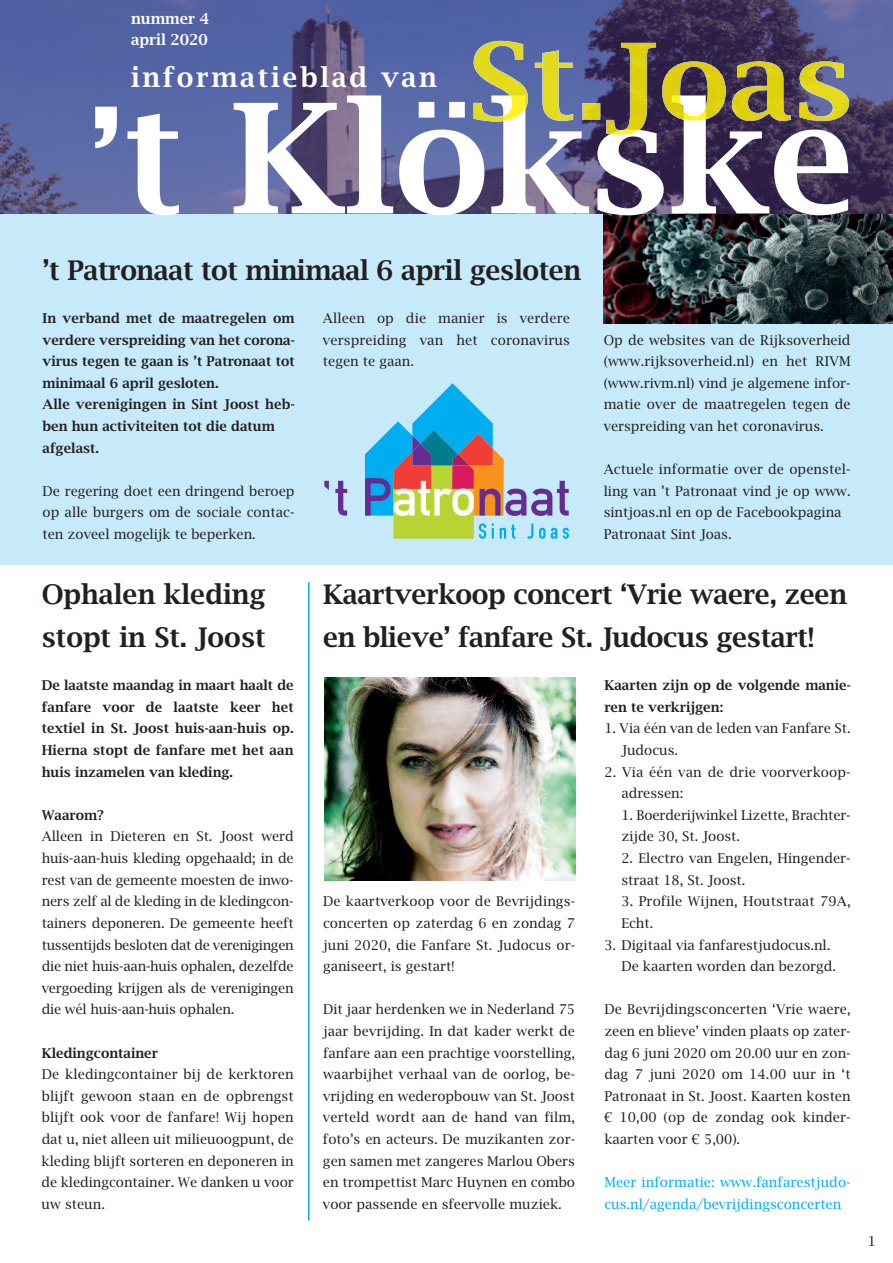
<style>
.page{position:relative;width:893px;height:1263px;background:#fff}
.page>*{position:absolute;margin:0;border:0;box-sizing:border-box;transform-origin:0 0}
.t1{font:600 153px "Lucida Bright";color:#fff}
.t2{font:600 138px "Lucida Bright";color:#fff}
.t3{font:600 27px/43.2px "Lucida Bright";letter-spacing:-.015em;color:#231f20}
.t4{font:600 27px "Lucida Bright";letter-spacing:.1em;color:#fff}
.t5{font:600 15px/20.7px "Lucida Bright";color:#fff}
.t6{font:13.5px/21.6px "Lucida Bright";color:#231f20;text-align:justify}
.t7{font:600 13.5px/21.6px "Lucida Bright";color:#231f20}
.t8{font:13.5px/21.6px "Lucida Bright";color:#00aeef}
</style>
<div class="page">
<div style="left:0;top:0;width:893px;height:565px;background:#c6eafa"></div>
<img style="left:604px;top:213px;width:289px;height:110px">
<div style="left:0;top:0;width:893px;height:213px;background:#563782;opacity:.52"></div>
<svg style="left:473px;top:41px;width:376px;height:94px;background:#746f5c"></svg>
<svg style="left:324px;top:481px;width:5px;height:9px"></svg>
<svg style="left:335px;top:481px;width:12px;height:35px"></svg>
<svg style="left:365px;top:383px;width:204px;height:156px"></svg>
<hr style="left:308px;top:582px;width:2px;height:638px;background:#00aeef">
<img style="left:324px;top:677px;width:251px;height:204px">
<p class="t5" style="left:131px;top:8px;width:80px">nummer 4 april 2020</p>
<h2 class="t2" style="left:88px;top:0;width:38px">,</h2>
<h3 class="t4" style="left:131px;top:62px;width:307px">informatieblad van</h3>
<h1 class="t1" style="left:123px;top:71px;width:734px">t Klökske</h1>
<h3 class="t3" style="left:43px;top:249px;width:540px">’t Patronaat tot minimaal 6 april gesloten</h3>
<p class="t7" style="left:43px;top:308px;width:254px">In verband met de maatregelen om verdere verspreiding van het corona&shy;virus tegen te gaan is ’t Patronaat tot minimaal 6 april gesloten.<br>Alle verenigingen in Sint Joost heb&shy;ben hun activiteiten tot die datum afgelast.</p>
<p class="t6" style="left:43px;top:480px;width:254px">De regering doet een dringend beroep op alle burgers om de sociale contac&shy;ten zoveel mogelijk te beperken.</p>
<p class="t6" style="left:323px;top:308px;width:248px">Alleen op die manier is verdere verspreiding van het coronavirus tegen te gaan.</p>
<p class="t6" style="left:604px;top:329px;width:248px">Op de websites van de Rijksoverheid (www.rijksoverheid.nl) en het RIVM (www.rivm.nl) vind je algemene infor&shy;matie over de maatregelen tegen de verspreiding van het coronavirus.</p>
<p class="t6" style="left:604px;top:459px;width:248px;text-align:left">Actuele informatie over de openstel&shy;ling van ’t Patronaat vind je op www. sintjoas.nl en op de Facebookpagina<br>Patronaat Sint Joas.</p>
<h3 class="t3" style="left:42px;top:573px;width:225px">Ophalen kleding stopt in St. Joost</h3>
<p class="t7" style="left:42px;top:675px;width:254px;text-align:justify">De laatste maandag in maart haalt de fanfare voor de laatste keer het textiel in St. Joost huis-aan-huis op.<br>Hierna stopt de fanfare met het aan huis inzamelen van kleding.</p>
<p class="t7" style="left:42px;top:804px;width:64px">Waarom?</p>
<p class="t6" style="left:42px;top:826px;width:254px">Alleen in Dieteren en St. Joost werd huis-aan-huis kleding opgehaald; in de rest van de gemeente moesten de inwo&shy;ners zelf al de kleding in de kledingcon&shy;tainers deponeren. De gemeente heeft tussentijds besloten dat de verenigingen die niet huis-aan-huis ophalen, dezelfde vergoeding krijgen als de verenigingen die wél huis-aan-huis ophalen.</p>
<p class="t7" style="left:42px;top:1042px;width:118px">Kledingcontainer</p>
<p class="t6" style="left:42px;top:1064px;width:254px">De kledingcontainer bij de kerktoren blijft gewoon staan en de opbrengst blijft ook voor de fanfare! Wij hopen dat u, niet alleen uit milieuoogpunt, de kleding blijft sorteren en deponeren in de kledingcontainer. We danken u voor uw steun.</p>
<h3 class="t3" style="left:323px;top:573px;width:525px">Kaartverkoop concert ‘Vrie waere, zeen en blieve’ fanfare St. Judocus gestart!</h3>
<p class="t6" style="left:323px;top:891px;width:254px">De kaartverkoop voor de Bevrijdings&shy;concerten op zaterdag 6 en zondag 7 juni 2020, die Fanfare St. Judocus or&shy;ganiseert, is gestart!</p>
<p class="t6" style="left:323px;top:999px;width:254px">Dit jaar herdenken we in Nederland 75 jaar bevrijding. In dat kader werkt de fanfare aan een prachtige voorstelling, waarbijhet verhaal van de oorlog, be&shy;vrijding en wederopbouw van St. Joost verteld wordt aan de hand van film, foto’s en acteurs. De muzikanten zor&shy;gen samen met zangeres Marlou Obers en trompettist Marc Huynen en combo voor passende en sfeervolle muziek.</p>
<p class="t7" style="left:604px;top:675px;width:248px">Kaarten zijn op de volgende manie&shy;ren te verkrijgen:</p>
<p class="t6" style="left:621px;top:718px;width:231px;text-indent:-17px">1. Via één van de leden van Fanfare St.<br>Judocus.</p>
<p class="t6" style="left:621px;top:761px;width:231px;text-indent:-17px">2. Via één van de drie voorverkoop&shy;adressen:</p>
<p class="t6" style="left:621px;top:804px;width:231px">1. Boerderijwinkel Lizette, Brachter&shy;zijde 30, St. Joost.</p>
<p class="t6" style="left:621px;top:848px;width:231px">2. Electro van Engelen, Hingender&shy;straat 18, St. Joost.</p>
<p class="t6" style="left:621px;top:891px;width:231px">3. Profile Wijnen, Houtstraat 79A,<br>Echt.</p>
<p class="t6" style="left:621px;top:934px;width:216px;text-indent:-17px">3. Digitaal via fanfarestjudocus.nl.<br>De kaarten worden dan bezorgd.</p>
<p class="t6" style="left:604px;top:999px;width:248px">De Bevrijdingsconcerten ‘Vrie waere, zeen en blieve’ vinden plaats op zater&shy;dag 6 juni 2020 om 20.00 uur en zon&shy;dag 7 juni 2020 om 14.00 uur in ‘t Patronaat in St. Joost. Kaarten kosten € 10,00 (op de zondag ook kinder&shy;kaarten voor € 5,00).</p>
<p class="t8" style="left:604px;top:1172px;width:248px">Meer informatie: www.fanfarestjudo&shy;cus.nl/agenda/bevrijdingsconcerten</p>
<p class="t6" style="left:868px;top:1230px;width:10px">1</p>
</div>
